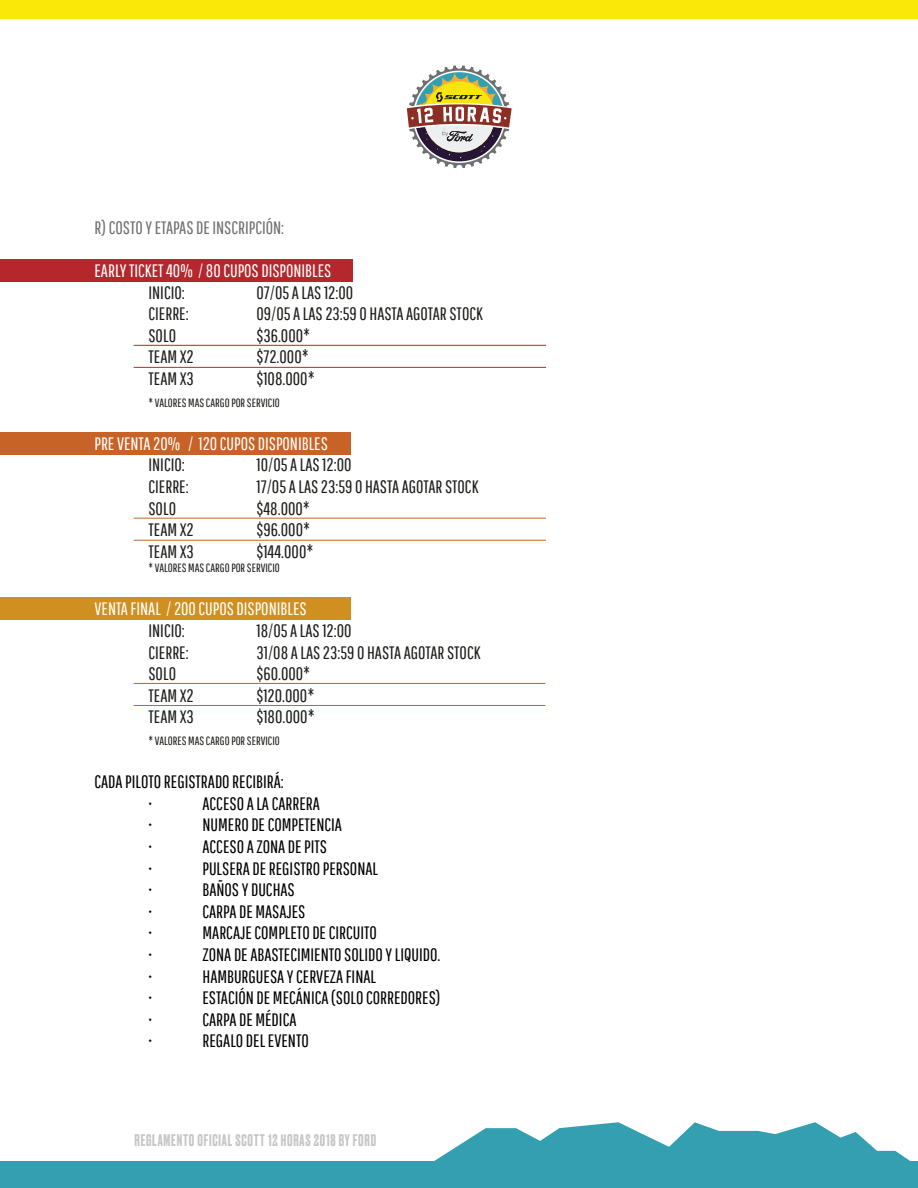
<style>
.page{position:relative;width:918px;height:1188px;background:#fff}
.page>*{position:absolute;margin:0;border:0;box-sizing:border-box;transform-origin:0 0}
.t1{font:18px "Pathway Gothic One";color:#1d1d1b}
.t2{font:18px/21.6px "Pathway Gothic One";color:#000}
.t3{font:18px "Pathway Gothic One";color:#fff}
.t4{font:18px "Pathway Gothic One";color:#706f6f}
.t5{font:500 15.75px "Druk";letter-spacing:.05em;color:#c6c6c6}
.t6{font:12px "Pathway Gothic One";color:#1d1d1b}
</style>
<div class="page">
<div style="left:0;top:260px;width:353px;height:22px;background:#b5272d"></div>
<div style="left:0;top:432px;width:351px;height:22px;background:#c76326"></div>
<div style="left:0;top:597px;width:351px;height:23px;background:#cf901f"></div>
<svg style="left:429px;top:1122px;width:489px;height:40px"></svg>
<div style="left:0;top:1162px;width:918px;height:26px;background:#349fb1"></div>
<div style="left:0;top:0;width:918px;height:18px;background:#fae808"></div>
<hr style="left:134px;top:345px;width:412px;height:1px;background:#b5272d">
<hr style="left:134px;top:367px;width:412px;height:1px;background:#b5272d">
<hr style="left:134px;top:518px;width:412px;height:1px;background:#c76326">
<hr style="left:134px;top:540px;width:412px;height:1px;background:#c76326">
<hr style="left:134px;top:683px;width:411px;height:1px;background:#c76326">
<hr style="left:134px;top:705px;width:411px;height:1px;background:#c76326">
<svg style="left:406px;top:65px;width:106px;height:103px"></svg>
<p class="t4" style="left:95px;top:217px;width:191px">R) COSTO Y ETAPAS DE INSCRIPCIÓN:</p>
<p class="t3" style="left:95px;top:260px;width:238px">EARLY TICKET 40% / 80 CUPOS DISPONIBLES</p>
<p class="t1" style="left:149px;top:281px;width:38px">INICIO:</p>
<p class="t1" style="left:257px;top:281px;width:98px">07/05 A LAS 12:00</p>
<p class="t1" style="left:149px;top:303px;width:42px">CIERRE:</p>
<p class="t1" style="left:257px;top:303px;width:228px">09/05 A LAS 23:59 O HASTA AGOTAR STOCK</p>
<p class="t1" style="left:149px;top:325px;width:29px">SOLO</p>
<p class="t1" style="left:257px;top:325px;width:55px">$36.000*</p>
<p class="t1" style="left:149px;top:346px;width:47px">TEAM X2</p>
<p class="t1" style="left:257px;top:346px;width:54px">$72.000*</p>
<p class="t1" style="left:149px;top:368px;width:47px">TEAM X3</p>
<p class="t1" style="left:257px;top:368px;width:60px">$108.000*</p>
<p class="t6" style="left:149px;top:395px;width:133px">* VALORES MAS CARGO POR SERVICIO</p>
<p class="t3" style="left:95px;top:433px;width:235px">PRE VENTA 20% / 120 CUPOS DISPONIBLES</p>
<p class="t1" style="left:149px;top:454px;width:38px">INICIO:</p>
<p class="t1" style="left:257px;top:454px;width:96px">10/05 A LAS 12:00</p>
<p class="t1" style="left:149px;top:476px;width:42px">CIERRE:</p>
<p class="t1" style="left:257px;top:476px;width:224px">17/05 A LAS 23:59 O HASTA AGOTAR STOCK</p>
<p class="t1" style="left:149px;top:497px;width:29px">SOLO</p>
<p class="t1" style="left:257px;top:497px;width:55px">$48.000*</p>
<p class="t1" style="left:149px;top:519px;width:47px">TEAM X2</p>
<p class="t1" style="left:257px;top:519px;width:55px">$96.000*</p>
<p class="t1" style="left:149px;top:541px;width:47px">TEAM X3</p>
<p class="t1" style="left:257px;top:541px;width:58px">$144.000*</p>
<p class="t6" style="left:149px;top:561px;width:133px">* VALORES MAS CARGO POR SERVICIO</p>
<p class="t3" style="left:95px;top:598px;width:214px">VENTA FINAL / 200 CUPOS DISPONIBLES</p>
<p class="t1" style="left:149px;top:620px;width:38px">INICIO:</p>
<p class="t1" style="left:257px;top:620px;width:97px">18/05 A LAS 12:00</p>
<p class="t1" style="left:149px;top:641px;width:42px">CIERRE:</p>
<p class="t1" style="left:257px;top:641px;width:226px">31/08 A LAS 23:59 O HASTA AGOTAR STOCK</p>
<p class="t1" style="left:149px;top:663px;width:29px">SOLO</p>
<p class="t1" style="left:257px;top:663px;width:55px">$60.000*</p>
<p class="t1" style="left:149px;top:685px;width:47px">TEAM X2</p>
<p class="t1" style="left:257px;top:685px;width:59px">$120.000*</p>
<p class="t1" style="left:149px;top:706px;width:47px">TEAM X3</p>
<p class="t1" style="left:257px;top:706px;width:60px">$180.000*</p>
<p class="t6" style="left:149px;top:734px;width:133px">* VALORES MAS CARGO POR SERVICIO</p>
<p class="t2" style="left:149px;top:771px;width:137px;text-indent:-54px">CADA PILOTO REGISTRADO RECIBIRÁ: •</p>
<p class="t2" style="left:203px;top:792px;width:119px">ACCESO A LA CARRERA</p>
<p class="t2" style="left:149px;top:814px;width:5px">•</p>
<p class="t2" style="left:203px;top:814px;width:141px">NUMERO DE COMPETENCIA</p>
<p class="t2" style="left:149px;top:835px;width:5px">•</p>
<p class="t2" style="left:203px;top:835px;width:126px">ACCESO A ZONA DE PITS</p>
<p class="t2" style="left:149px;top:857px;width:5px">•</p>
<p class="t2" style="left:203px;top:857px;width:177px">PULSERA DE REGISTRO PERSONAL</p>
<p class="t2" style="left:149px;top:879px;width:5px">•</p>
<p class="t2" style="left:203px;top:879px;width:94px">BAÑOS Y DUCHAS</p>
<p class="t2" style="left:149px;top:900px;width:5px">•</p>
<p class="t2" style="left:203px;top:900px;width:104px">CARPA DE MASAJES</p>
<p class="t2" style="left:149px;top:922px;width:5px">•</p>
<p class="t2" style="left:203px;top:922px;width:176px">MARCAJE COMPLETO DE CIRCUITO</p>
<p class="t2" style="left:149px;top:943px;width:5px">•</p>
<p class="t2" style="left:203px;top:943px;width:239px">ZONA DE ABASTECIMIENTO SOLIDO Y LIQUIDO.</p>
<p class="t2" style="left:149px;top:965px;width:5px">•</p>
<p class="t2" style="left:203px;top:965px;width:175px">HAMBURGUESA Y CERVEZA FINAL</p>
<p class="t2" style="left:149px;top:987px;width:5px">•</p>
<p class="t2" style="left:203px;top:987px;width:240px">ESTACIÓN DE MECÁNICA (SOLO CORREDORES)</p>
<p class="t2" style="left:149px;top:1008px;width:5px">•</p>
<p class="t2" style="left:203px;top:1008px;width:95px">CARPA DE MÉDICA</p>
<p class="t2" style="left:149px;top:1030px;width:5px">•</p>
<p class="t2" style="left:203px;top:1030px;width:108px">REGALO DEL EVENTO</p>
<p class="t5" style="left:135px;top:1130px;width:243px">REGLAMENTO OFICIAL SCOTT 12 HORAS 2018 BY FORD</p>
</div>
